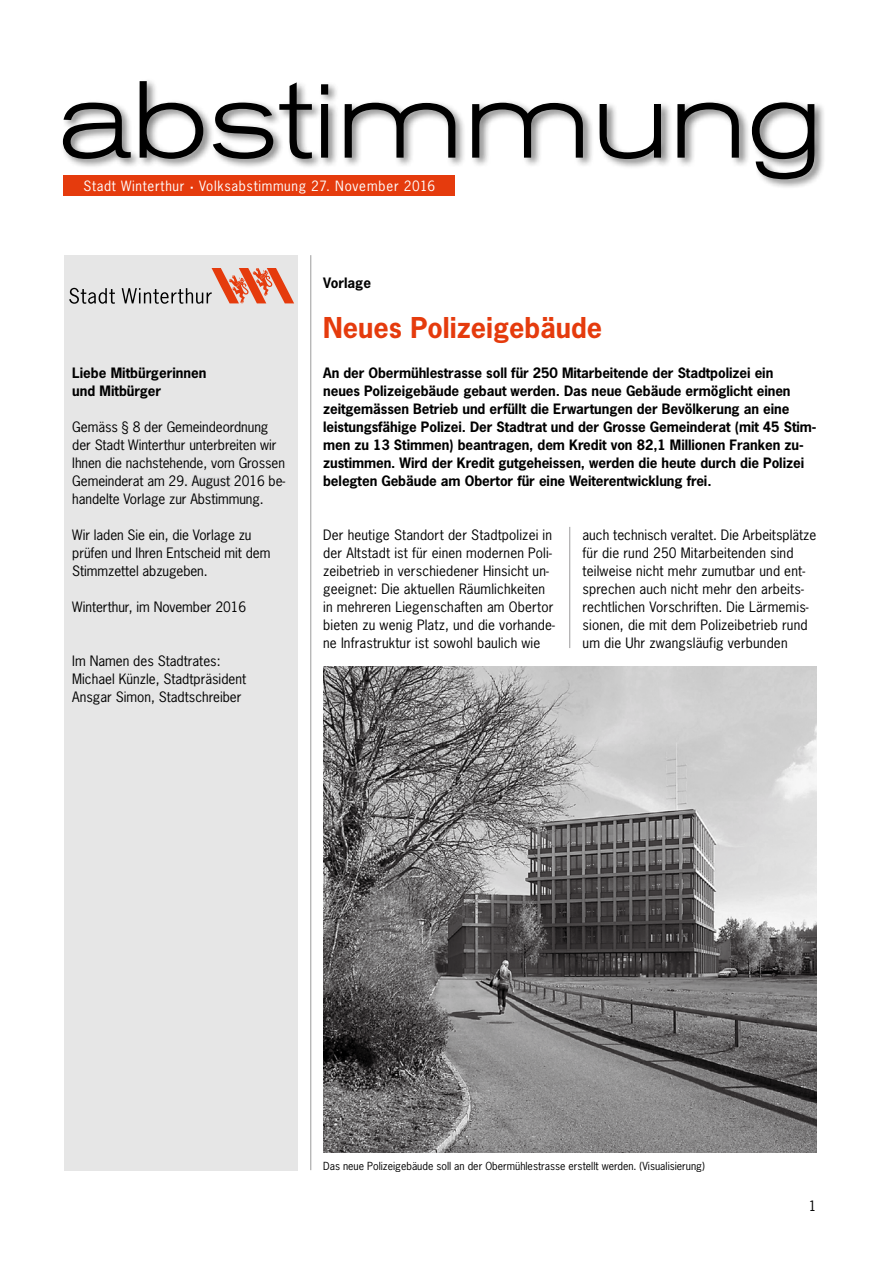
<style>
.page{position:relative;width:893px;height:1263px;background:#fff}
.page>*{position:absolute;margin:0;border:0;box-sizing:border-box;transform-origin:0 0}
.t1{font:300 expanded 108.3px "Akzidenz Grotesk BE";letter-spacing:.01em;color:#000}
.t2{font:700 27px "News Gothic Std";color:#e53b0d}
.t3{font:13.5px/18px "News Gothic Std";letter-spacing:.01em;color:#000}
.t4{font:700 13.5px/18px "News Gothic Std";letter-spacing:-.005em;color:#000}
.t5{font:13.35px "News Gothic Std";letter-spacing:.05em;color:#fff}
.t6{font:10.5px "News Gothic Std";color:#000}
.s1{font-weight:700}
</style>
<div class="page">
<div style="left:64px;top:255px;width:234px;height:915px;background:#e6e6e6"></div>
<div style="left:60px;top:78px;width:766px;height:112px;background:#000;opacity:.5"></div>
<div style="left:64px;top:175px;width:391px;height:21px;background:#e53b0d"></div>
<hr style="left:310px;top:255px;width:1px;height:915px;background:#9c9b9c">
<hr style="left:569px;top:527px;width:1px;height:121px;background:#9c9b9c">
<img style="left:323px;top:666px;width:493px;height:486px">
<svg style="left:69px;top:269px;width:225px;height:35px"></svg>
<h1 class="t1" style="left:58px;top:59px;width:765px">abstimmung</h1>
<p class="t5" style="left:84px;top:177px;width:353px">Stadt Winterthur <span class="s1">·</span> Volksabstimmung 27. November 2016</p>
<p class="t4" style="left:72px;top:364px;width:136px">Liebe Mitbürgerinnen und Mitbürger</p>
<p class="t3" style="left:72px;top:418px;width:215px">Gemäss § 8 der Gemeindeordnung der Stadt Winterthur unterbreiten wir Ihnen die nachstehende, vom Grossen Gemeinderat am 29. August 2016 be&shy;handelte Vorlage zur Abstimmung.</p>
<p class="t3" style="left:72px;top:526px;width:200px">Wir laden Sie ein, die Vorlage zu prüfen und Ihren Entscheid mit dem<br>Stimmzettel abzugeben.</p>
<p class="t3" style="left:72px;top:598px;width:175px">Winterthur, im November 2016</p>
<p class="t3" style="left:72px;top:652px;width:175px">Im Namen des Stadtrates:<br>Michael Künzle, Stadtpräsident<br>Ansgar Simon, Stadtschreiber</p>
<p class="t4" style="left:323px;top:274px;width:49px">Vorlage</p>
<h2 class="t2" style="left:323px;top:310px;width:281px">Neues Polizeigebäude</h2>
<p class="t4" style="left:323px;top:364px;width:494px">An der Obermühlestrasse soll für 250 Mitarbeitende der Stadtpolizei ein<br>neues Polizeigebäude gebaut werden. Das neue Gebäude ermöglicht einen zeitgemässen Betrieb und erfüllt die Erwartungen der Bevölkerung an eine leistungsfähige Polizei. Der Stadtrat und der Grosse Gemeinderat (mit 45 Stim&shy;men zu 13 Stimmen) beantragen, dem Kredit von 82,1 Millionen Franken zu&shy;zustimmen. Wird der Kredit gutgeheissen, werden die heute durch die Polizei belegten Gebäude am Obertor für eine Weiterentwicklung frei.</p>
<p class="t3" style="left:323px;top:526px;width:233px">Der heutige Standort der Stadtpolizei in der Altstadt ist für einen modernen Poli&shy;zeibetrieb in verschiedener Hinsicht un&shy;geeignet: Die aktuellen Räumlichkeiten in mehreren Liegenschaften am Obertor bieten zu wenig Platz, und die vorhande&shy;ne Infrastruktur ist sowohl baulich wie</p>
<p class="t3" style="left:583px;top:526px;width:235px">auch technisch veraltet. Die Arbeitsplätze für die rund 250 Mitarbeitenden sind teilweise nicht mehr zumutbar und ent&shy;sprechen auch nicht mehr den arbeits&shy;rechtlichen Vorschriften. Die Lärmemis&shy;sionen, die mit dem Polizeibetrieb rund um die Uhr zwangsläufig verbunden</p>
<p class="t6" style="left:323px;top:1159px;width:383px">Das neue Polizeigebäude soll an der Obermühlestrasse erstellt werden. (Visualisierung)</p>
<p class="t3" style="left:809px;top:1197px;width:9px">1</p>
</div>
